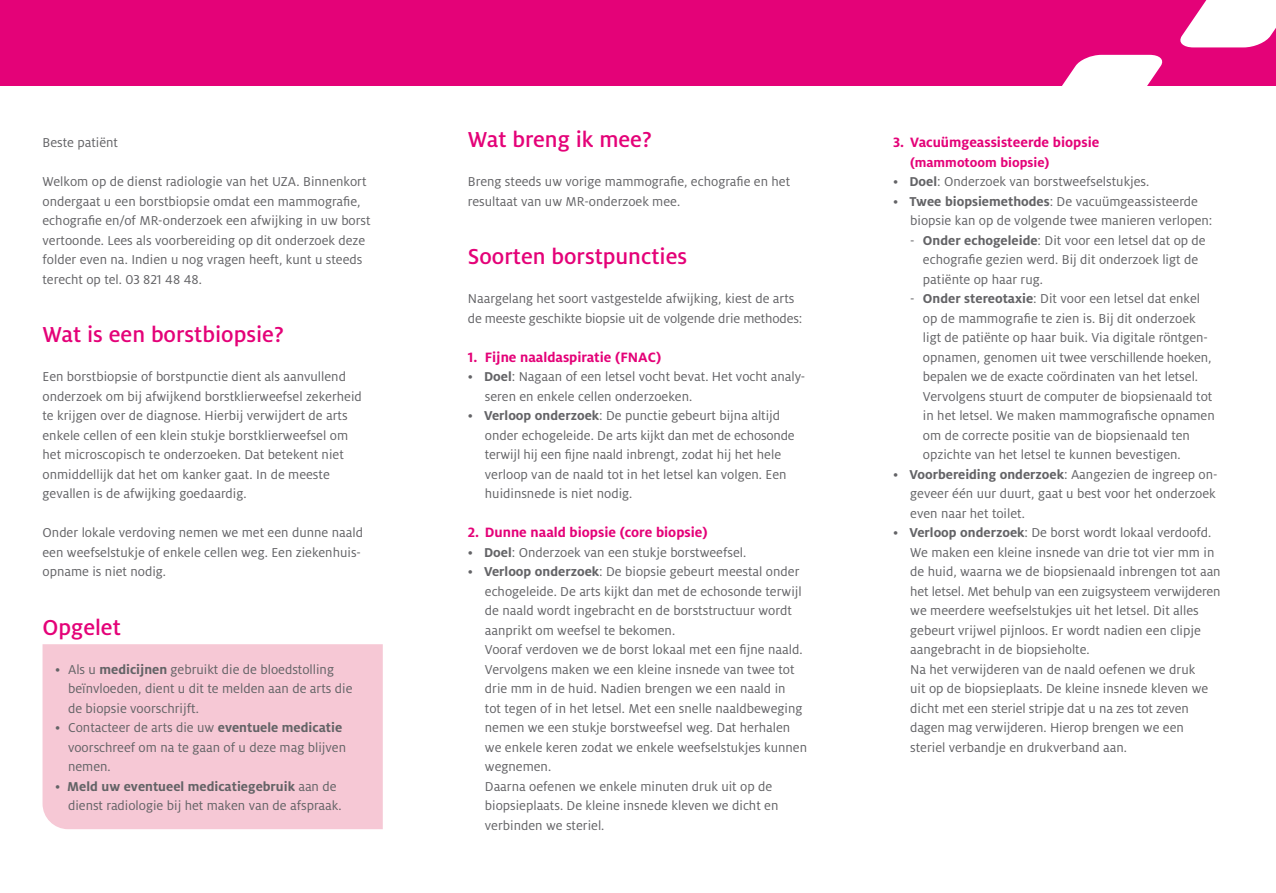
<style>
.page{position:relative;width:1276px;height:893px;background:#fff}
.page>*{position:absolute;margin:0;border:0;box-sizing:border-box;transform-origin:0 0}
._1_-_Hoofdtitel{font:500 24px "Milo OT";color:#e40278}
._1_-_Ondertitel{font:700 15px "Milo OT";color:#e40278}
._2_-_Body{font:14.25px/19.5px "Milo OT";color:#636366}
._1_-_Ondertitel-2{font:700 14.25px "Milo OT";color:#e40278}
.s1{font-weight:700}
</style>
<div class="page">
<div style="left:43px;top:644px;width:340px;height:185px;background:#f6c8d5"></div>
<div style="left:850px;top:0;width:426px;height:85px;background:#e40278"></div>
<svg style="left:997px;top:55px;width:167px;height:31px"></svg>
<svg style="left:1180px;top:0;width:96px;height:47px;background:#fad8ea"></svg>
<div style="left:0;top:0;width:425px;height:85px;background:#e40278"></div>
<div style="left:425px;top:0;width:425px;height:85px;background:#e40278"></div>
<p class="_2_-_Body" style="left:43px;top:133px;width:77px">Beste patiënt</p>
<p class="_2_-_Body" style="left:43px;top:172px;width:330px">Welkom op de dienst radiologie van het UZA. Binnenkort ondergaat u een borstbiopsie omdat een mammografie, echografie en/of MR-onderzoek een afwijking in uw borst vertoonde. Lees als voorbereiding op dit onderzoek deze folder even na. Indien u nog vragen heeft, kunt u steeds terecht op tel. 03 821 48 48.</p>
<p class="_1_-_Hoofdtitel" style="left:43px;top:321px;width:243px">Wat is een borstbiopsie?</p>
<p class="_2_-_Body" style="left:43px;top:367px;width:305px">Een borstbiopsie of borstpunctie dient als aanvullend</p>
<p class="_2_-_Body" style="left:43px;top:386px;width:321px">onderzoek om bij afwijkend borstklierweefsel zekerheid</p>
<p class="_2_-_Body" style="left:43px;top:406px;width:307px">te krijgen over de diagnose. Hierbij verwijdert de arts</p>
<p class="_2_-_Body" style="left:43px;top:425px;width:307px">enkele cellen of een klein stukje borstklierweefsel om</p>
<p class="_2_-_Body" style="left:43px;top:445px;width:303px">het microscopisch te onderzoeken. Dat betekent niet</p>
<p class="_2_-_Body" style="left:43px;top:464px;width:289px">onmiddellijk dat het om kanker gaat. In de meeste</p>
<p class="_2_-_Body" style="left:43px;top:484px;width:205px">gevallen is de afwijking goedaardig.</p>
<p class="_2_-_Body" style="left:43px;top:523px;width:322px">Onder lokale verdoving nemen we met een dunne naald</p>
<p class="_2_-_Body" style="left:43px;top:542px;width:320px">een weefselstukje of enkele cellen weg. Een ziekenhuis&shy;opname is niet nodig.</p>
<p class="_1_-_Hoofdtitel" style="left:43px;top:614px;width:80px">Opgelet</p>
<p class="_2_-_Body" style="left:68px;top:659px;width:286px;text-indent:-13px">• Als u <span class="s1">medicijnen</span> gebruikt die de bloedstolling beïnvloeden, dient u dit te melden aan de arts die de biopsie voorschrijft.</p>
<p class="_2_-_Body" style="left:68px;top:718px;width:280px;text-indent:-13px">• Contacteer de arts die uw <span class="s1">eventuele medicatie </span>voorschreef om na te gaan of u deze mag blijven nemen.</p>
<p class="_2_-_Body" style="left:68px;top:776px;width:275px;text-indent:-13px">• <span class="s1">Meld uw eventueel medicatiegebruik</span> aan de dienst radiologie bij het maken van de afspraak.</p>
<p class="_1_-_Hoofdtitel" style="left:468px;top:126px;width:185px">Wat breng ik mee?</p>
<p class="_2_-_Body" style="left:468px;top:172px;width:324px">Breng steeds uw vorige mammografie, echografie en het resultaat van uw MR-onderzoek mee.</p>
<p class="_1_-_Hoofdtitel" style="left:468px;top:243px;width:221px">Soorten borstpuncties</p>
<p class="_2_-_Body" style="left:468px;top:289px;width:328px">Naargelang het soort vastgestelde afwijking, kiest de arts</p>
<p class="_2_-_Body" style="left:468px;top:308px;width:336px">de meeste geschikte biopsie uit de volgende drie methodes:</p>
<p class="_1_-_Ondertitel" style="left:468px;top:348px;width:195px">1. Fijne naaldaspiratie (FNAC)</p>
<p class="_2_-_Body" style="left:485px;top:367px;width:322px;text-indent:-17px">• <span class="s1">Doel</span>: Nagaan of een letsel vocht bevat. Het vocht analy&shy;seren en enkele cellen onderzoeken.</p>
<p class="_2_-_Body" style="left:485px;top:406px;width:311px;text-indent:-17px">• <span class="s1">Verloop onderzoek</span>: De punctie gebeurt bijna altijd onder echogeleide. De arts kijkt dan met de echosonde terwijl hij een fijne naald inbrengt, zodat hij het hele verloop van de naald tot in het letsel kan volgen. Een huidinsnede is niet nodig.</p>
<p class="_1_-_Ondertitel" style="left:468px;top:524px;width:241px">2. Dunne naald biopsie (core biopsie)</p>
<p class="_2_-_Body" style="left:468px;top:542px;width:280px">• <span class="s1">Doel</span>: Onderzoek van een stukje borstweefsel.</p>
<p class="_2_-_Body" style="left:485px;top:562px;width:324px;text-indent:-17px">• <span class="s1">Verloop onderzoek</span>: De biopsie gebeurt meestal onder echogeleide. De arts kijkt dan met de echosonde terwijl de naald wordt ingebracht en de borststructuur wordt aanprikt om weefsel te bekomen.<br>Vooraf verdoven we de borst lokaal met een fijne naald.<br>Vervolgens maken we een kleine insnede van twee tot drie mm in de huid. Nadien brengen we een naald in<br>tot tegen of in het letsel. Met een snelle naaldbeweging nemen we een stukje borstweefsel weg. Dat herhalen we enkele keren zodat we enkele weefselstukjes kunnen wegnemen.<br>Daarna oefenen we enkele minuten druk uit op de biopsieplaats. De kleine insnede kleven we dicht en verbinden we steriel.</p>
<p class="_1_-_Ondertitel" style="left:893px;top:134px;width:208px">3. Vacuümgeassisteerde biopsie</p>
<p class="_1_-_Ondertitel-2" style="left:910px;top:154px;width:141px">(mammotoom biopsie)</p>
<p class="_2_-_Body" style="left:893px;top:172px;width:258px">• <span class="s1">Doel</span>: Onderzoek van borstweefselstukjes.</p>
<p class="_2_-_Body" style="left:910px;top:191px;width:304px;text-indent:-17px">• <span class="s1">Twee biopsiemethodes</span>: De vacuümgeassisteerde biopsie kan op de volgende twee manieren verlopen:</p>
<p class="_2_-_Body" style="left:923px;top:230px;width:284px;text-indent:-13px">- <span class="s1">Onder echogeleide</span>: Dit voor een letsel dat op de echografie gezien werd. Bij dit onderzoek ligt de patiënte op haar rug.</p>
<p class="_2_-_Body" style="left:923px;top:289px;width:293px;text-indent:-13px">- <span class="s1">Onder stereotaxie</span>: Dit voor een letsel dat enkel op de mammografie te zien is. Bij dit onderzoek ligt de patiënte op haar buik. Via digitale röntgen&shy;opnamen, genomen uit twee verschillende hoeken, bepalen we de exacte coördinaten van het letsel.<br>Vervolgens stuurt de computer de biopsienaald tot in het letsel. We maken mammografische opnamen om de correcte positie van de biopsienaald ten opzichte van het letsel te kunnen bevestigen.</p>
<p class="_2_-_Body" style="left:910px;top:464px;width:309px;text-indent:-17px">• <span class="s1">Voorbereiding onderzoek</span>: Aangezien de ingreep on&shy;geveer één uur duurt, gaat u best voor het onderzoek even naar het toilet.</p>
<p class="_2_-_Body" style="left:910px;top:523px;width:312px;text-indent:-17px">• <span class="s1">Verloop onderzoek</span>: De borst wordt lokaal verdoofd.<br>We maken een kleine insnede van drie tot vier mm in de huid, waarna we de biopsienaald inbrengen tot aan het letsel. Met behulp van een zuigsysteem verwijderen we meerdere weefselstukjes uit het letsel. Dit alles gebeurt vrijwel pijnloos. Er wordt nadien een clipje aangebracht in de biopsieholte.<br>Na het verwijderen van de naald oefenen we druk<br>uit op de biopsieplaats. De kleine insnede kleven we dicht met een steriel stripje dat u na zes tot zeven dagen mag verwijderen. Hierop brengen we een steriel verbandje en drukverband aan.</p>
</div>
